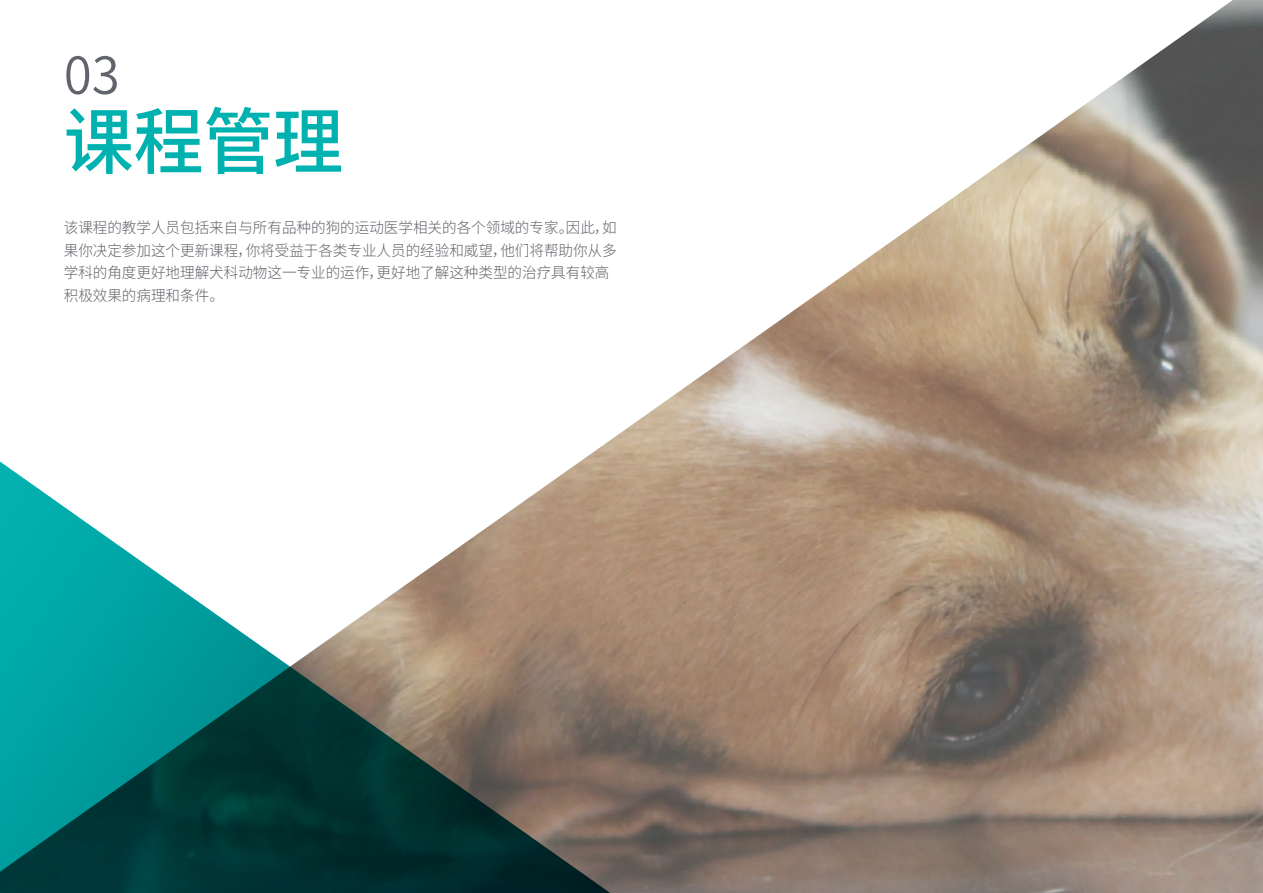
<style>
.page{position:relative;width:1263px;height:893px;background:#fff}
.page>*{position:absolute;margin:0;border:0;box-sizing:border-box;transform-origin:0 0}
.t1{font:500 72px "Source Han Sans CN";color:#00b2af}
.t2{font:52.5px "Source Han Sans CN";color:#61646a}
.t3{font:300 15px/22.5px "Source Han Sans CN";color:#61646a}
</style>
<div class="page">
<img style="left:602px;top:0;width:661px;height:893px">
<svg style="left:0;top:446px;width:640px;height:447px"></svg>
<h2 class="t2" style="left:64px;top:45px;width:57px">03</h2>
<h1 class="t1" style="left:64px;top:101px;width:281px">课程管理</h1>
<p class="t3" style="left:64px;top:217px;width:554px">该课程的教学人员包括来自与所有品种的狗的运动医学相关的各个领域的专家。因此，如果你决定参加这个更新课程，你将受益于各类专业人员的经验和威望，他们将帮助你从多学科的角度更好地理解犬科动物这一专业的运作，更好地了解这种类型的治疗具有较高积极效果的病理和条件。</p>
</div>
